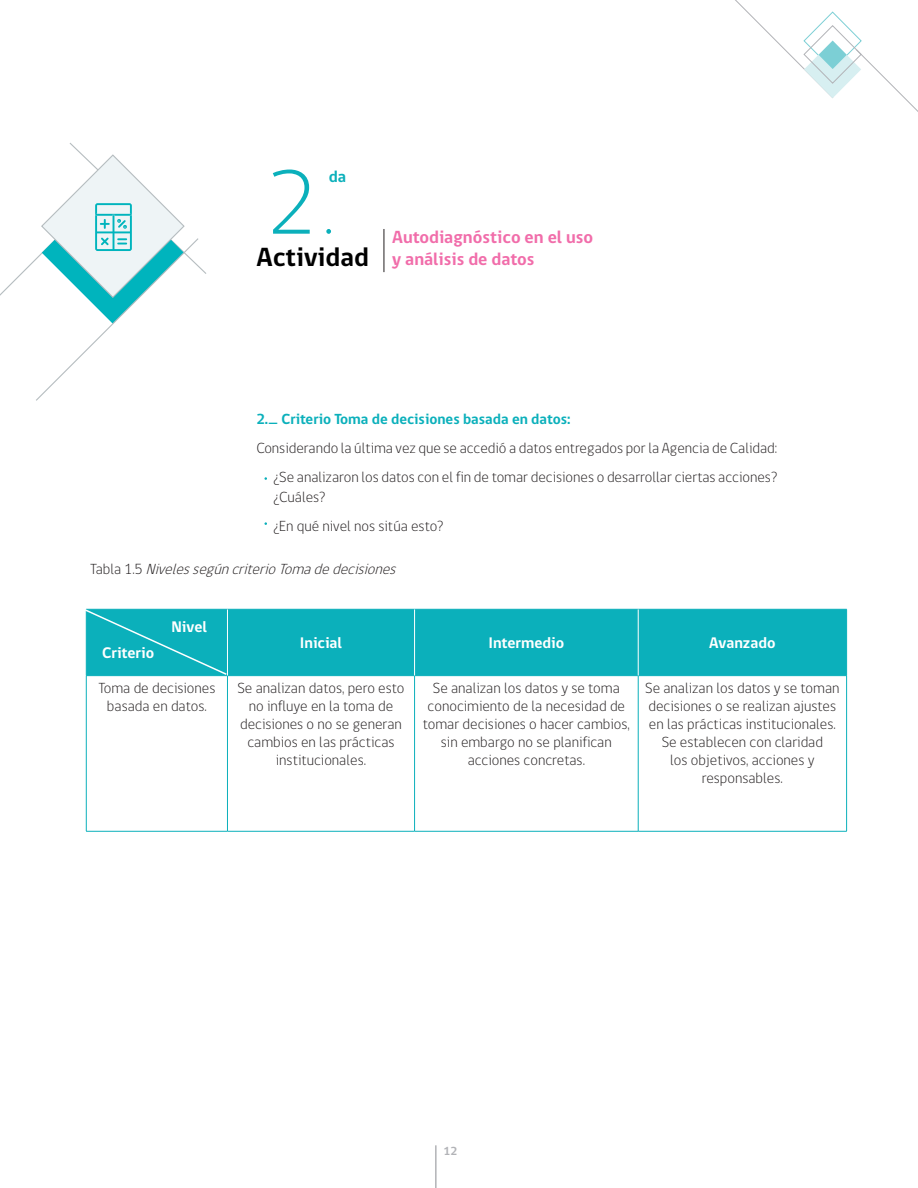
<style>
.page{position:relative;width:918px;height:1188px;background:#fff}
.page>*{position:absolute;margin:0;border:0;box-sizing:border-box;transform-origin:0 0}
.t1{font:300 93px "gob CL";color:#0bb0bb}
.t2{font:700 27px "gob CL";color:#000}
.t3{font:700 18px/22.2px "gob CL";color:#f16daa}
.t4{font:700 16.5px "gob CL";color:#0bb0bb}
.t5{font:700 15.75px "gob CL";color:#fff}
.t6{font:300 15px/18px "gob CL";color:#231f20;text-align:center}
.t7{font:italic 300 15px "gob CL";color:#231f20}
.t8{font:700 15px "gob CL";color:#0bb0bb}
.t9{font:700 12px "gob CL";color:#b2b3b7}
.s1{font-style:normal}
</style>
<div class="page">
<svg style="left:735px;top:0;width:183px;height:112px"></svg>
<hr style="left:435px;top:1145px;width:2px;height:43px;background:#b2b3b7">
<svg style="left:1px;top:143px;width:206px;height:258px"></svg>
<svg style="left:326px;top:229px;width:5px;height:5px"></svg>
<hr style="left:384px;top:229px;width:1px;height:43px;background:#231f20">
<div style="left:228px;top:610px;width:618px;height:65px;background:#0bb0bb"></div>
<hr style="left:227px;top:609px;width:188px;height:1px;background:#0bb0bb">
<hr style="left:415px;top:609px;width:223px;height:1px;background:#0bb0bb">
<hr style="left:638px;top:609px;width:209px;height:1px;background:#0bb0bb">
<hr style="left:846px;top:609px;width:1px;height:66px;background:#0bb0bb">
<hr style="left:86px;top:676px;width:1px;height:155px;background:#0bb0bb">
<hr style="left:227px;top:675px;width:188px;height:1px;background:#0bb0bb">
<hr style="left:227px;top:676px;width:1px;height:155px;background:#0bb0bb">
<hr style="left:415px;top:675px;width:223px;height:1px;background:#0bb0bb">
<hr style="left:414px;top:676px;width:1px;height:155px;background:#0bb0bb">
<hr style="left:638px;top:675px;width:209px;height:1px;background:#0bb0bb">
<hr style="left:638px;top:676px;width:1px;height:155px;background:#0bb0bb">
<hr style="left:846px;top:676px;width:1px;height:155px;background:#0bb0bb">
<hr style="left:86px;top:831px;width:141px;height:1px;background:#0bb0bb">
<hr style="left:227px;top:831px;width:188px;height:1px;background:#0bb0bb">
<hr style="left:415px;top:831px;width:223px;height:1px;background:#0bb0bb">
<hr style="left:638px;top:831px;width:209px;height:1px;background:#0bb0bb">
<hr style="left:414px;top:609px;width:1px;height:66px;background:#fff">
<hr style="left:638px;top:609px;width:1px;height:66px;background:#fff">
<svg style="left:85px;top:608px;width:143px;height:68px"></svg>
<h1 class="t1" style="left:267px;top:139px;width:50px">2</h1>
<p class="t4" style="left:329px;top:165px;width:19px">da</p>
<h2 class="t2" style="left:256px;top:238px;width:114px">Actividad</h2>
<p class="t3" style="left:392px;top:226px;width:203px">Autodiagnóstico en el uso y análisis de datos</p>
<p class="t8" style="left:256px;top:409px;width:316px">2._ Criterio Toma de decisiones basada en datos:</p>
<p class="t6" style="left:256px;top:434px;width:522px;line-height:28.8px;text-align:right">Considerando la última vez que se accedió a datos entregados por la Agencia de Calidad: ¿Se analizaron los datos con el fin de tomar decisiones o desarrollar ciertas acciones?</p>
<p class="t6" style="left:273px;top:483px;width:172px;line-height:28.8px;text-align:left">¿Cuáles?<br>¿En qué nivel nos sitúa esto?</p>
<p class="t7" style="left:90px;top:558px;width:312px"><span class="s1">Ta b l a 1 . 5</span> NivelessegúncriterioTomadedecisiones</p>
<p class="t5" style="left:102px;top:642px;width:53px">Criterio</p>
<p class="t5" style="left:171px;top:616px;width:37px">Nivel</p>
<p class="t5" style="left:300px;top:632px;width:44px">Inicial</p>
<p class="t5" style="left:488px;top:632px;width:77px">Intermedio</p>
<p class="t5" style="left:709px;top:632px;width:68px">Avanzado</p>
<p class="t6" style="left:98px;top:680px;width:118px">Toma de decisiones basada en datos.</p>
<p class="t6" style="left:238px;top:680px;width:168px">Se analizan datos, pero esto no influye en la toma de decisiones o no se generan cambios en las prácticas institucionales.</p>
<p class="t6" style="left:423px;top:680px;width:208px">Se analizan los datos y se toma conocimiento de la necesidad de tomar decisiones o hacer cambios, sin embargo no se planifican acciones concretas.</p>
<p class="t6" style="left:645px;top:680px;width:196px">Se analizan los datos y se toman decisiones o se realizan ajustes en las prácticas institucionales.<br>Se establecen con claridad<br>los objetivos, acciones y responsables.</p>
<p class="t9" style="left:444px;top:1143px;width:15px">12</p>
</div>
